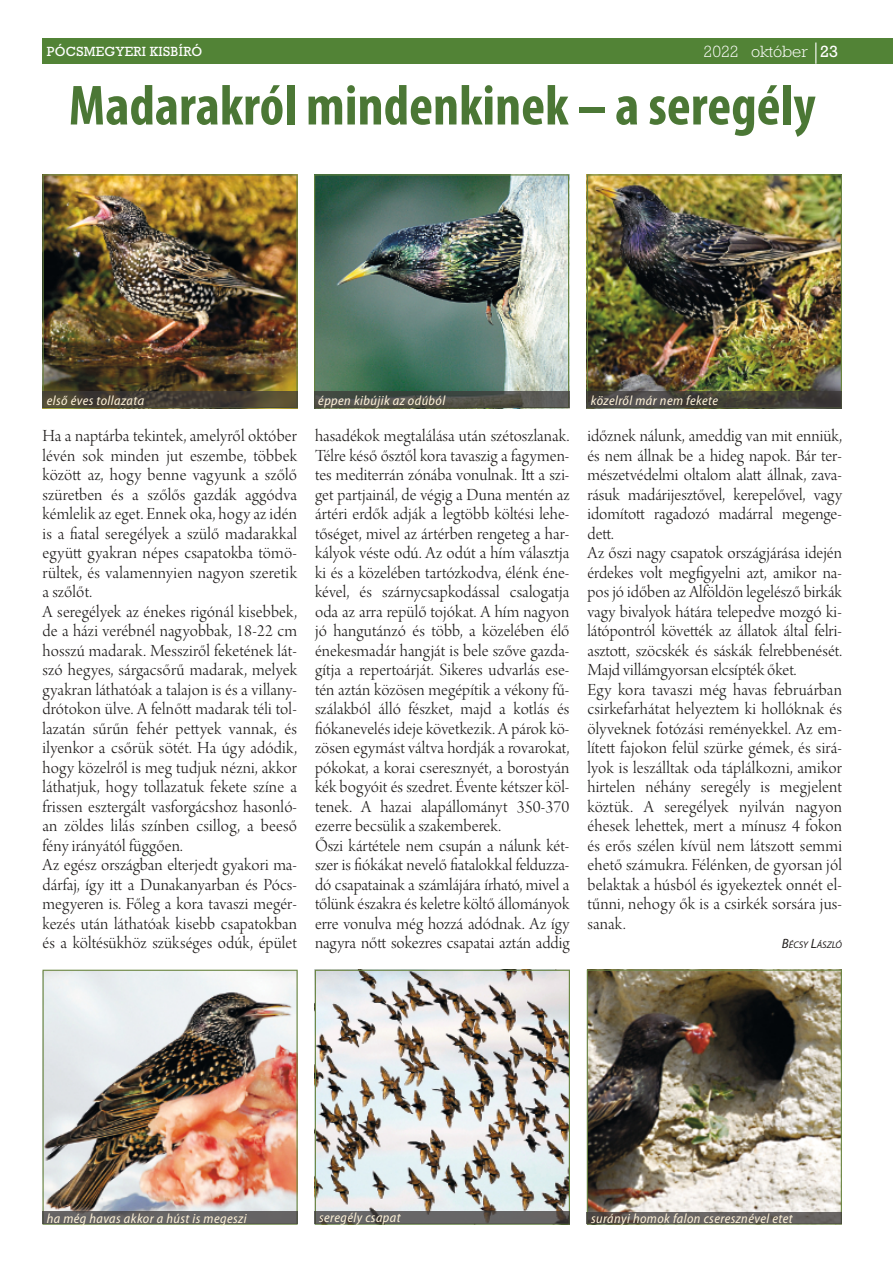
<style>
.page{position:relative;width:893px;height:1263px;background:#fff}
.page>*{position:absolute;margin:0;border:0;box-sizing:border-box;transform-origin:0 0}
.t1{font:700 condensed 57px "Myriad Pro";color:#4b7735}
.t2{font:18px/19.5px "Arno Pro Light Display";letter-spacing:.005em;color:#201d1c}
.t3{font:300 16.5px "Rockwell Std";color:#fff}
.t4{font:italic semi-condensed 13.5px "Myriad Pro";letter-spacing:.03em;color:#fff3d9}
.t5{font:13.5px "Rockwell Std";letter-spacing:.02em;color:#fff}
.t6{font:italic 9.75px "Myriad Pro";color:#201d1c}
.s1{font-weight:400}
.s2{font-size:13.5px}
</style>
<div class="page">
<div style="left:43px;top:38px;width:850px;height:26px;background:#528336"></div>
<svg style="left:815px;top:43px;width:1px;height:21px"></svg>
<img style="left:43px;top:970px;width:255px;height:255px">
<div style="left:43px;top:1212px;width:255px;height:12px;background:#666465"></div>
<svg style="left:315px;top:970px;width:255px;height:255px;background:#bbbab3"></svg>
<div style="left:315px;top:1211px;width:255px;height:13px;background:#3c3838;opacity:.75"></div>
<img style="left:587px;top:969px;width:255px;height:243px">
<div style="left:587px;top:1212px;width:255px;height:12px;background:#3c3838;opacity:.75"></div>
<img style="left:43px;top:174px;width:255px;height:217px">
<div style="left:43px;top:391px;width:255px;height:17px;background:#3c3838;opacity:.75"></div>
<img style="left:314px;top:174px;width:255px;height:217px">
<div style="left:314px;top:391px;width:255px;height:17px;background:#3c3838;opacity:.75"></div>
<img style="left:587px;top:174px;width:255px;height:217px">
<div style="left:587px;top:391px;width:255px;height:17px;background:#3c3838;opacity:.75"></div>
<p class="t5" style="left:47px;top:47px;width:157px">PÓCSMEGYERI KISBÍRÓ</p>
<p class="t3" style="left:704px;top:46px;width:136px">2022 október <span class="s1">23</span></p>
<h1 class="t1" style="left:69px;top:82px;width:748px">Madarakról mindenkinek – a seregély</h1>
<p class="t4" style="left:47px;top:394px;width:99px">első éves tollazata</p>
<p class="t4" style="left:318px;top:394px;width:129px">éppen kibújik az odúból</p>
<p class="t4" style="left:591px;top:394px;width:129px">közelről már nem fekete</p>
<p class="t2" style="left:43px;top:428px;width:256px">Ha a naptárba tekintek, amelyről október lévén sok minden jut eszembe, többek között az, hogy benne vagyunk a szőlő szüretben és a szőlős gazdák aggódva kémlelik az eget. Ennek oka, hogy az idén is a fiatal seregélyek a szülő madarakkal együtt gyakran népes csapatokba tömö‐ rültek, és valamennyien nagyon szeretik a szőlőt.<br>A seregélyek az énekes rigónál kisebbek, de a házi verébnél nagyobbak, 18-22 cm hosszú madarak. Messziről feketének lát‐ szó hegyes, sárgacsőrű madarak, melyek gyakran láthatóak a talajon is és a villany‐ drótokon ülve. A felnőtt madarak téli tol‐ lazatán sűrűn fehér pettyek vannak, és ilyenkor a csőrük sötét. Ha úgy adódik, hogy közelről is meg tudjuk nézni, akkor láthatjuk, hogy tollazatuk fekete színe a frissen esztergált vasforgácshoz hasonló‐ an zöldes lilás színben csillog, a beeső fény irányától függően.<br>Az egész országban elterjedt gyakori ma‐ dárfaj, így itt a Dunakanyarban és Pócs‐ megyeren is. Főleg a kora tavaszi megér‐ kezés után láthatóak kisebb csapatokban és a költésükhöz szükséges odúk, épület</p>
<p class="t2" style="left:315px;top:428px;width:256px">hasadékok megtalálása után szétoszlanak.<br>Télre késő ősztől kora tavaszig a fagymen‐ tes mediterrán zónába vonulnak. Itt a szi‐ get partjainál, de végig a Duna mentén az ártéri erdők adják a legtöbb költési lehe‐ tőséget, mivel az ártérben rengeteg a har‐ kályok véste odú. Az odút a hím választja ki és a közelében tartózkodva, élénk éne‐ kével, és szárnycsapkodással csalogatja oda az arra repülő tojókat. A hím nagyon jó hangutánzó és több, a közelében élő énekesmadár hangját is bele szőve gazda‐ gítja a repertoárját. Sikeres udvarlás ese‐ tén aztán közösen megépítik a vékony fű‐ szálakból álló fészket, majd a kotlás és fiókanevelés ideje következik. A párok kö‐ zösen egymást váltva hordják a rovarokat, pókokat, a korai cseresznyét, a borostyán kék bogyóit és szedret. Évente kétszer köl‐ tenek. A hazai alapállományt 350-370 ezerre becsülik a szakemberek.<br>Őszi kártétele nem csupán a nálunk két‐ szer is fiókákat nevelő fiatalokkal felduzza‐ dó csapatainak a számlájára írható, mivel a tőlünk északra és keletre költő állományok erre vonulva még hozzá adódnak. Az így nagyra nőtt sokezres csapatai aztán addig</p>
<p class="t2" style="left:587px;top:428px;width:256px">időznek nálunk, ameddig van mit enniük, és nem állnak be a hideg napok. Bár ter‐ mészetvédelmi oltalom alatt állnak, zava‐ rásuk madárijesztővel, kerepelővel, vagy idomított ragadozó madárral megenge‐ dett.<br>Az őszi nagy csapatok országjárása idején érdekes volt megfigyelni azt, amikor na‐ pos jó időben az Alföldön legelésző birkák vagy bivalyok hátára telepedve mozgó ki‐ látópontról követték az állatok által felri‐ asztott, szöcskék és sáskák felrebbenését.<br>Majd villámgyorsan elcsípték őket.<br>Egy kora tavaszi még havas februárban csirkefarhátat helyeztem ki hollóknak és ölyveknek fotózási reményekkel. Az em‐ lített fajokon felül szürke gémek, és sirá‐ lyok is leszálltak oda táplálkozni, amikor hirtelen néhány seregély is megjelent köztük. A seregélyek nyilván nagyon éhesek lehettek, mert a mínusz 4 fokon és erős szélen kívül nem látszott semmi ehető számukra. Félénken, de gyorsan jól belaktak a húsból és igyekeztek onnét el‐ tűnni, nehogy ők is a csirkék sorsára jus‐ sanak.</p>
<p class="t6" style="left:782px;top:941px;width:62px"><span class="s2">B</span>ÉCSY <span class="s2">L</span>ÁSZLÓ</p>
<p class="t4" style="left:47px;top:1212px;width:201px">ha még havas akkor a húst is megeszi</p>
<p class="t4" style="left:319px;top:1212px;width:83px">seregély csapat</p>
<p class="t4" style="left:591px;top:1212px;width:203px">surányi homok falon cseresznével etet</p>
</div>
